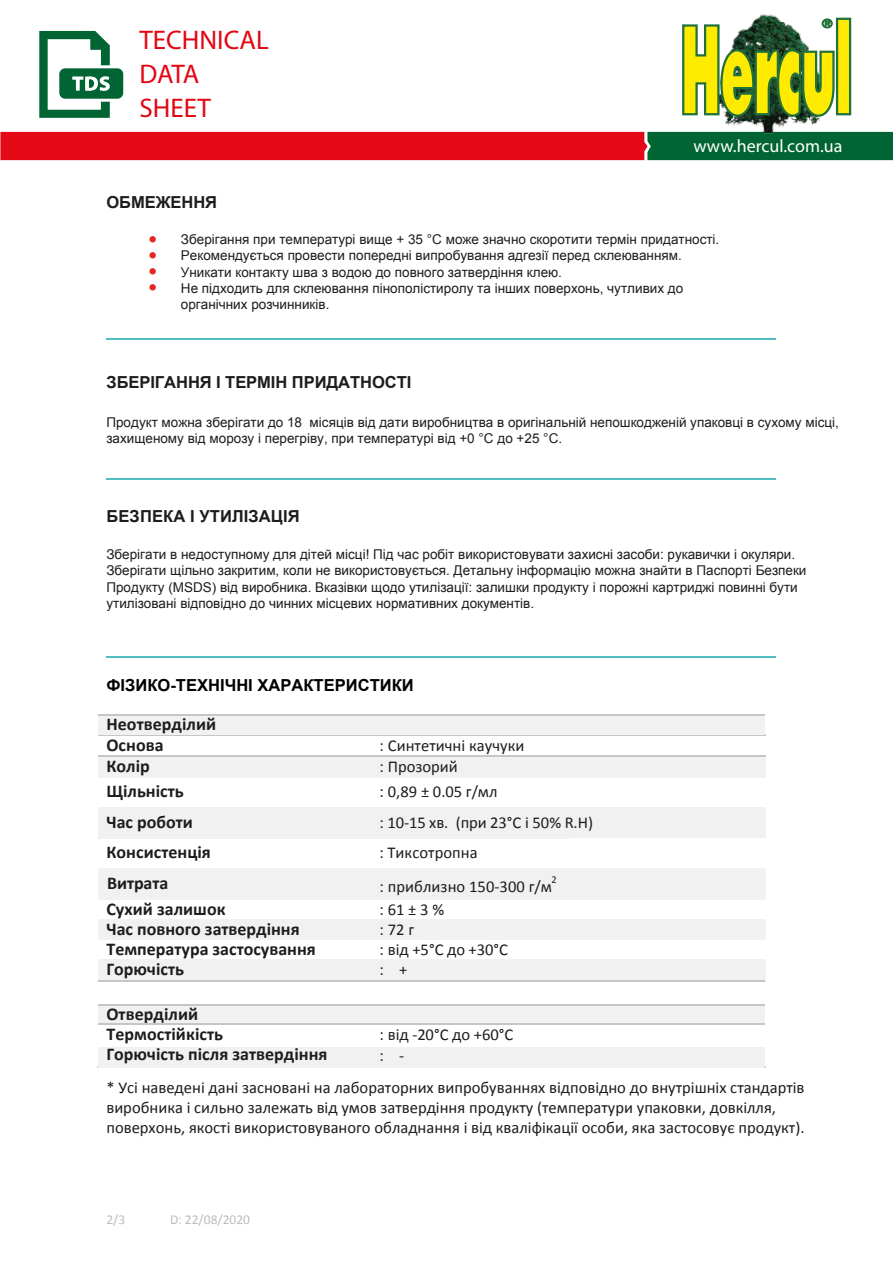
<style>
.page{position:relative;width:893px;height:1263px;background:#fff}
.page>*{position:absolute;margin:0;border:0;box-sizing:border-box;transform-origin:0 0}
.t1{font:27px "Myriad Pro";color:#e30613}
.t2{font:700 18px/26px "Calibri";color:#1d1d1b}
.t3{font:18px "Myriad Pro";color:#fff}
.t4{font:16.5px/19.8px "Calibri";color:#1d1d1b}
.t5{font:700 16.5px "Arial";letter-spacing:-.005em;color:#1d1d1b}
.t6{font:700 16.5px "Arial";color:#000}
.t7{font:13.5px/16.2px "Arial";color:#1d1d1b}
.t8{font:13.5px "Calibri";color:#bdbcbc}
.t9{font:10.5px "Calibri";color:#1d1d1b}
</style>
<div class="page">
<hr style="left:106px;top:338px;width:670px;height:1px;background:#4fbdc2">
<hr style="left:106px;top:479px;width:670px;height:1px;background:#4fbdc2">
<hr style="left:106px;top:657px;width:670px;height:1px;background:#4fbdc2">
<hr style="left:571px;top:734px;width:195px;height:1px;background:#c6c6c6">
<div style="left:98px;top:757px;width:8px;height:20px;background:#f1f1f1"></div>
<div style="left:296px;top:757px;width:8px;height:20px;background:#f1f1f1"></div>
<div style="left:106px;top:757px;width:190px;height:20px;background:#f1f1f1"></div>
<div style="left:304px;top:757px;width:8px;height:20px;background:#f1f1f1"></div>
<div style="left:562px;top:757px;width:8px;height:20px;background:#f1f1f1"></div>
<div style="left:312px;top:757px;width:250px;height:20px;background:#f1f1f1"></div>
<div style="left:570px;top:757px;width:8px;height:20px;background:#f1f1f1"></div>
<div style="left:758px;top:757px;width:8px;height:20px;background:#f1f1f1"></div>
<div style="left:578px;top:757px;width:180px;height:20px;background:#f1f1f1"></div>
<hr style="left:98px;top:756px;width:206px;height:1px;background:#c6c6c6">
<hr style="left:305px;top:756px;width:265px;height:1px;background:#c6c6c6">
<hr style="left:571px;top:756px;width:195px;height:1px;background:#c6c6c6">
<div style="left:98px;top:808px;width:8px;height:20px;background:#f1f1f1"></div>
<div style="left:296px;top:808px;width:8px;height:20px;background:#f1f1f1"></div>
<div style="left:98px;top:828px;width:206px;height:10px;background:#f1f1f1"></div>
<div style="left:106px;top:808px;width:190px;height:20px;background:#f1f1f1"></div>
<div style="left:304px;top:808px;width:8px;height:20px;background:#f1f1f1"></div>
<div style="left:562px;top:808px;width:8px;height:20px;background:#f1f1f1"></div>
<div style="left:304px;top:828px;width:266px;height:10px;background:#f1f1f1"></div>
<div style="left:312px;top:808px;width:250px;height:20px;background:#f1f1f1"></div>
<div style="left:566px;top:808px;width:200px;height:30px;background:#f1f1f1"></div>
<div style="left:98px;top:869px;width:8px;height:20px;background:#f1f1f1"></div>
<div style="left:296px;top:869px;width:8px;height:20px;background:#f1f1f1"></div>
<div style="left:98px;top:889px;width:206px;height:10px;background:#f1f1f1"></div>
<div style="left:106px;top:869px;width:190px;height:20px;background:#f1f1f1"></div>
<div style="left:304px;top:869px;width:8px;height:20px;background:#f1f1f1"></div>
<div style="left:562px;top:869px;width:8px;height:20px;background:#f1f1f1"></div>
<div style="left:304px;top:889px;width:266px;height:10px;background:#f1f1f1"></div>
<div style="left:312px;top:869px;width:250px;height:20px;background:#f1f1f1"></div>
<div style="left:570px;top:869px;width:8px;height:20px;background:#f1f1f1"></div>
<div style="left:758px;top:869px;width:8px;height:20px;background:#f1f1f1"></div>
<div style="left:570px;top:889px;width:196px;height:10px;background:#f1f1f1"></div>
<div style="left:578px;top:869px;width:180px;height:20px;background:#f1f1f1"></div>
<div style="left:98px;top:919px;width:8px;height:20px;background:#f1f1f1"></div>
<div style="left:296px;top:919px;width:8px;height:20px;background:#f1f1f1"></div>
<div style="left:106px;top:919px;width:190px;height:20px;background:#f1f1f1"></div>
<div style="left:304px;top:919px;width:8px;height:20px;background:#f1f1f1"></div>
<div style="left:562px;top:919px;width:8px;height:20px;background:#f1f1f1"></div>
<div style="left:312px;top:919px;width:250px;height:20px;background:#f1f1f1"></div>
<div style="left:570px;top:919px;width:8px;height:20px;background:#f1f1f1"></div>
<div style="left:758px;top:919px;width:8px;height:20px;background:#f1f1f1"></div>
<div style="left:578px;top:919px;width:180px;height:20px;background:#f1f1f1"></div>
<div style="left:98px;top:959px;width:8px;height:21px;background:#f1f1f1"></div>
<div style="left:296px;top:959px;width:8px;height:21px;background:#f1f1f1"></div>
<div style="left:106px;top:959px;width:190px;height:21px;background:#f1f1f1"></div>
<div style="left:304px;top:959px;width:8px;height:21px;background:#f1f1f1"></div>
<div style="left:562px;top:959px;width:8px;height:21px;background:#f1f1f1"></div>
<div style="left:312px;top:959px;width:250px;height:21px;background:#f1f1f1"></div>
<div style="left:570px;top:959px;width:8px;height:21px;background:#f1f1f1"></div>
<div style="left:758px;top:959px;width:8px;height:21px;background:#f1f1f1"></div>
<hr style="left:570px;top:980px;width:196px;height:1px;background:#f1f1f1">
<div style="left:578px;top:959px;width:180px;height:21px;background:#f1f1f1"></div>
<hr style="left:97px;top:1066px;width:669px;height:1px;background:#c6c6c6">
<div style="left:149px;top:236px;width:7px;height:6px;background:#e52621;border-radius:50%"></div>
<div style="left:149px;top:268px;width:7px;height:6px;background:#e52621;border-radius:50%"></div>
<div style="left:149px;top:252px;width:7px;height:6px;background:#e52621;border-radius:50%"></div>
<svg style="left:0;top:132px;width:893px;height:28px;background:#b21d1d"></svg>
<img style="left:704px;top:14px;width:132px;height:133px">
<svg style="left:682px;top:19px;width:154px;height:99px"></svg>
<div style="left:836px;top:18px;width:15px;height:97px;background:#ffeb00;border:2px solid #21713b"></div>
<div style="left:58px;top:67px;width:67px;height:33px;background:#006533;border-radius:7px"></div>
<div style="left:56px;top:65px;width:70px;height:37px;border:3px solid #fff;border-radius:7px"></div>
<svg style="left:39px;top:31px;width:71px;height:87px"></svg>
<div style="left:98px;top:1047px;width:667px;height:20px;background:#f1f1f1"></div>
<div style="left:149px;top:284px;width:7px;height:6px;background:#e52621;border-radius:50%"></div>
<div style="left:98px;top:714px;width:667px;height:21px;background:#f1f1f1"></div>
<hr style="left:98px;top:714px;width:667px;height:2px;background:#c6c6c6">
<div style="left:98px;top:1004px;width:667px;height:20px;background:#f1f1f1"></div>
<hr style="left:98px;top:1004px;width:667px;height:1px;background:#c6c6c6">
<hr style="left:98px;top:1023px;width:667px;height:1px;background:#c6c6c6">
<hr style="left:98px;top:980px;width:667px;height:1px;background:#c6c6c6">
<h1 class="t1" style="left:140px;top:23px;width:131px">TECHNICAL</h1>
<h1 class="t1" style="left:140px;top:58px;width:61px">DATA</h1>
<h1 class="t1" style="left:140px;top:92px;width:73px">SHEET</h1>
<h2 class="t3" style="left:693px;top:135px;width:150px">www.hercul.com.ua</h2>
<p class="t5" style="left:106px;top:192px;width:112px">ОБМЕЖЕННЯ</p>
<p class="t7" style="left:181px;top:232px;width:540px">Зберігання при температурі вище + 35 °С може значно скоротити термін придатності.<br>Рекомендується провести попередні випробування адгезії перед склеюванням.<br>Уникати контакту шва з водою до повного затвердіння клею.<br>Не підходить для склеювання пінополістиролу та інших поверхонь, чутливих до органічних розчинників.</p>
<p class="t5" style="left:106px;top:372px;width:306px">ЗБЕРІГАННЯ І ТЕРМІН ПРИДАТНОСТІ</p>
<p class="t7" style="left:106px;top:414px;width:734px">Продукт можна зберігати до 18 місяців від дати виробництва в оригінальній непошкодженій упаковці в сухому місці, захищеному від морозу і перегріву, при температурі від +0 °C до +25 °C.</p>
<p class="t5" style="left:106px;top:505px;width:195px">БЕЗПЕКА І УТИЛІЗАЦІЯ</p>
<p class="t7" style="left:106px;top:546px;width:702px">Зберігати в недоступному для дітей місці! Під час робіт використовувати захисні засоби: рукавички і окуляри.<br>Зберігати щільно закритим, коли не використовується. Детальну інформацію можна знайти в Паспорті Безпеки Продукту (MSDS) від виробника. Вказівки щодо утилізації: залишки продукту і порожні картриджі повинні бути утилізовані відповідно до чинних місцевих нормативних документів.</p>
<p class="t6" style="left:106px;top:674px;width:309px">ФІЗИКО-ТЕХНІЧНІ ХАРАКТЕРИСТИКИ</p>
<h2 class="t2" style="left:106px;top:711px;width:111px">Неотверділий</h2>
<h2 class="t2" style="left:106px;top:734px;width:59px;line-height:21px">Основа<br>Колір</h2>
<p class="t4" style="left:380px;top:735px;width:146px;line-height:21.5px">: Синтетичні каучуки : Прозорий</p>
<h2 class="t2" style="left:106px;top:778px;width:79px">Щільність</h2>
<p class="t4" style="left:380px;top:777px;width:215px;line-height:30.5px">: 0,89 ± 0.05 г/мл<br>: 10-15 хв. (при 23°C і 50% R.H)</p>
<h2 class="t2" style="left:106px;top:809px;width:88px">Час роботи</h2>
<h2 class="t2" style="left:106px;top:839px;width:106px">Консистенція</h2>
<p class="t4" style="left:380px;top:843px;width:100px">: Тиксотропна</p>
<p class="t9" style="left:551px;top:873px;width:7px">2</p>
<h2 class="t2" style="left:106px;top:870px;width:121px">Витрата<br>Сухий залишок</h2>
<p class="t4" style="left:380px;top:875px;width:174px;line-height:23px">: приблизно 150-300 г/м :61± 3 %</p>
<h2 class="t2" style="left:106px;top:916px;width:195px">Час повного затвердіння</h2>
<p class="t4" style="left:380px;top:919px;width:36px">: 72 г</p>
<h2 class="t2" style="left:106px;top:936px;width:211px">Температура застосування</h2>
<h2 class="t2" style="left:106px;top:956px;width:79px">Горючість</h2>
<h2 class="t2" style="left:106px;top:1000px;width:93px">Отверділий</h2>
<p class="t4" style="left:380px;top:940px;width:130px">: від +5°C до +30°C</p>
<p class="t4" style="left:380px;top:960px;width:29px">: +</p>
<h2 class="t2" style="left:106px;top:1021px;width:118px">Термостійкість</h2>
<p class="t4" style="left:380px;top:1025px;width:135px">: від -20°C до +60°C</p>
<h2 class="t2" style="left:106px;top:1041px;width:223px">Горючість після затвердіння</h2>
<p class="t4" style="left:380px;top:1045px;width:26px">: -</p>
<p class="t4" style="left:106px;top:1078px;width:700px">* Усі наведені дані засновані на лабораторних випробуваннях відповідно до внутрішніх стандартів виробника і сильно залежать від умов затвердіння продукту (температури упаковки, довкілля, поверхонь, якості використовуваного обладнання і від кваліфікації особи, яка застосовує продукт).</p>
<p class="t8" style="left:106px;top:1210px;width:20px">2/3</p>
<p class="t8" style="left:170px;top:1210px;width:82px">D: 22/08/2020</p>
</div>
